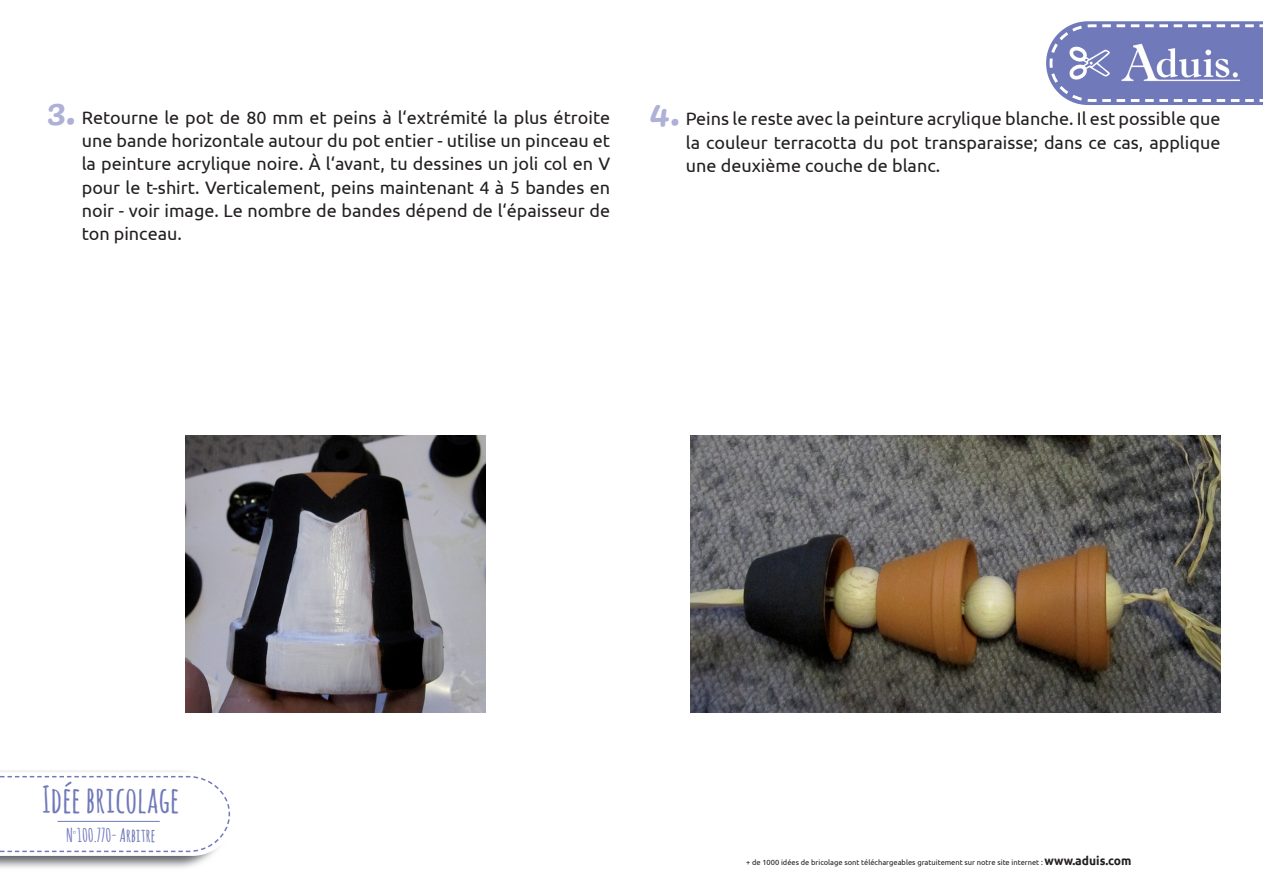
<style>
.page{position:relative;width:1263px;height:893px;background:#fff}
.page>*{position:absolute;margin:0;border:0;box-sizing:border-box;transform-origin:0 0}
.t1{font:700 36.45px "Amatic SC";color:#7079b9}
.t2{font:700 18.45px "Amatic SC";color:#7079b9}
.t3{font:18px/23.2px "Ubuntu";color:#231f20;text-align:justify}
.t4{font:7.5px "Ubuntu";color:#231f20}
.s1{font-weight:700;font-size:12px}
</style>
<div class="page">
<svg style="left:0;top:772px;width:231px;height:84px"></svg>
<hr style="left:58px;top:821px;width:102px;height:1px;background:#7079b9">
<svg style="left:1046px;top:21px;width:217px;height:84px"></svg>
<img style="left:185px;top:436px;width:301px;height:276px">
<img style="left:691px;top:436px;width:529px;height:276px">
<p class="t3" style="left:82px;top:105px;width:530px">Retourne le pot de 80 mm et peins à l‘extrémité la plus étroite une bande horizontale autour du pot entier - utilise un pinceau et la peinture acrylique noire. À l‘avant, tu dessines un joli col en V pour le t-shirt. Verticalement, peins maintenant 4 à 5 bandes en noir - voir image. Le nombre de bandes dépend de l‘épaisseur de ton pinceau.</p>
<p class="t3" style="left:686px;top:107px;width:536px">Peins le reste avec la peinture acrylique blanche. Il est possible que la couleur terracotta du pot transparaisse; dans ce cas, applique une deuxième couche de blanc.</p>
<h1 class="t1" style="left:42px;top:773px;width:139px">Idée bricolage</h1>
<p class="t2" style="left:66px;top:822px;width:91px">N<sup>°</sup>100.770- Arbitre</p>
<p class="t4" style="left:746px;top:858px;width:387px">+ de 1000 idées de bricolage sont téléchargeables gratuitement sur notre site internet : <span class="s1">www.aduis.com</span></p>
</div>
